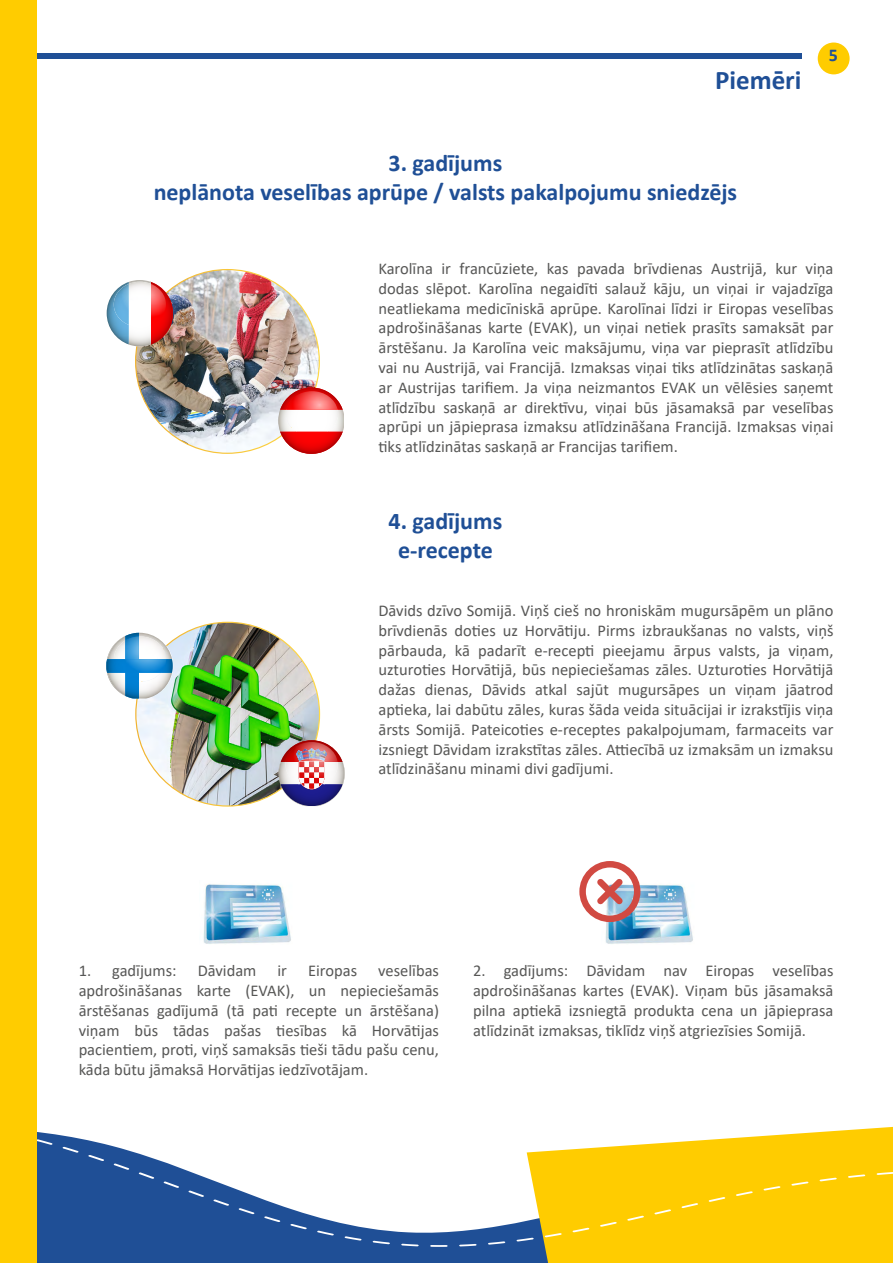
<style>
.page{position:relative;width:893px;height:1263px;background:#fff}
.page>*{position:absolute;margin:0;border:0;box-sizing:border-box;transform-origin:0 0}
.Titre{font:700 27px "Calibri";color:#1f4f96}
.sous_titre{font:700 24px "Calibri";color:#1f4f96}
.t1{font:700 18px "Calibri";color:#1f4f96}
.texte{font:16.5px/19.8px "Calibri";color:#575756;text-align:justify}
</style>
<div class="page">
<div style="left:36px;top:1247px;width:491px;height:16px;background:#1f4f96"></div>
<div style="left:527px;top:1247px;width:366px;height:16px;background:#fc0"></div>
<svg style="left:36px;top:1114px;width:857px;height:133px"></svg>
<div style="left:0;top:53px;width:801px;height:5px;background:#1f4f96"></div>
<div style="left:818px;top:43px;width:32px;height:31px;background:#fc0;border-radius:50%"></div>
<div style="left:0;top:0;width:36px;height:1263px;background:#fc0"></div>
<img style="left:136px;top:270px;width:183px;height:183px;border-radius:92px">
<img style="left:136px;top:622px;width:184px;height:184px;border-radius:90px">
<svg style="left:151px;top:344px;width:22px;height:2px"></svg>
<img style="left:151px;top:282px;width:22px;height:62px">
<img style="left:129px;top:280px;width:22px;height:66px">
<img style="left:107px;top:282px;width:22px;height:62px">
<img style="left:151px;top:284px;width:15px;height:41px">
<img style="left:129px;top:282px;width:22px;height:45px">
<img style="left:114px;top:284px;width:15px;height:41px">
<svg style="left:278px;top:387px;width:2px;height:23px"></svg>
<svg style="left:278px;top:432px;width:2px;height:7px"></svg>
<img style="left:278px;top:410px;width:66px;height:22px">
<img style="left:280px;top:387px;width:63px;height:23px">
<img style="left:280px;top:432px;width:63px;height:22px">
<img style="left:286px;top:391px;width:52px;height:41px">
<img style="left:296px;top:432px;width:32px;height:4px">
<svg style="left:106px;top:659px;width:1px;height:14px"></svg>
<svg style="left:172px;top:639px;width:1px;height:59px"></svg>
<img style="left:108px;top:633px;width:64px;height:65px">
<img style="left:125px;top:633px;width:14px;height:65px">
<img style="left:107px;top:659px;width:66px;height:14px">
<img style="left:114px;top:636px;width:52px;height:46px">
<img style="left:125px;top:636px;width:14px;height:46px">
<img style="left:114px;top:659px;width:52px;height:14px">
<img style="left:278px;top:740px;width:67px;height:52px">
<svg style="left:279px;top:740px;width:65px;height:66px"></svg>
<img style="left:304px;top:772px;width:15px;height:11px">
<img style="left:296px;top:748px;width:31px;height:13px">
<img style="left:203px;top:884px;width:88px;height:60px">
<img style="left:605px;top:885px;width:88px;height:59px">
<svg style="left:579px;top:861px;width:61px;height:61px"></svg>
<p class="Titre" style="left:715px;top:61px;width:88px">Piemēri</p>
<p class="sous_titre" style="left:389px;top:146px;width:115px">3. gadījums</p>
<p class="sous_titre" style="left:154px;top:175px;width:585px">neplānota veselības aprūpe / valsts pakalpojumu sniedzējs</p>
<p class="t1" style="left:829px;top:43px;width:11px">5</p>
<p class="texte" style="left:378px;top:258px;width:456px">Karolīna ir francūziete, kas pavada brīvdienas Austrijā, kur viņa dodas slēpot. Karolīna negaidīti salauž kāju, un viņai ir vajadzīga neatliekama medicīniskā aprūpe. Karolīnai līdzi ir Eiropas veselības apdrošināšanas karte (EVAK), un viņai netiek prasīts samaksāt par ārstēšanu. Ja Karolīna veic maksājumu, viņa var pieprasīt atlīdzību vai nu Austrijā, vai Francijā. Izmaksas viņai tiks atlīdzinātas saskaņā ar Austrijas tarifiem. Ja viņa neizmantos EVAK un vēlēsies saņemt atlīdzību saskaņā ar direktīvu, viņai būs jāsamaksā par veselības aprūpi un jāpieprasa izmaksu atlīdzināšana Francijā. Izmaksas viņai tiks atlīdzinātas saskaņā ar Francijas tarifiem.</p>
<p class="sous_titre" style="left:389px;top:504px;width:115px">4. gadījums</p>
<p class="sous_titre" style="left:398px;top:533px;width:96px">e-recepte</p>
<p class="texte" style="left:378px;top:600px;width:456px">Dāvids dzīvo Somijā. Viņš cieš no hroniskām mugursāpēm un plāno brīvdienās doties uz Horvātiju. Pirms izbraukšanas no valsts, viņš pārbauda, kā padarīt e-recepti pieejamu ārpus valsts, ja viņam, uzturoties Horvātijā, būs nepieciešamas zāles. Uzturoties Horvātijā dažas dienas, Dāvids atkal sajūt mugursāpes un viņam jāatrod aptieka, lai dabūtu zāles, kuras šāda veida situācijai ir izrakstījis viņa ārsts Somijā. Pateicoties e-receptes pakalpojumam, farmaceits var izsniegt Dāvidam izrakstītas zāles. Attiecībā uz izmaksām un izmaksu atlīdzināšanu minami divi gadījumi.</p>
<p class="texte" style="left:79px;top:960px;width:362px;text-indent:299px">veselības apdrošināšanas karte (EVAK), un nepieciešamās ārstēšanas gadījumā (tā pati recepte un ārstēšana) viņam būs tādas pašas tiesības kā Horvātijas pacientiem, proti, viņš samaksās tieši tādu pašu cenu, kāda būtu jāmaksā Horvātijas iedzīvotājam.</p>
<p class="texte" style="left:473px;top:960px;width:362px">2. gadījums: Dāvidam nav Eiropas veselības apdrošināšanas kartes (EVAK). Viņam būs jāsamaksā pilna aptiekā izsniegtā produkta cena un jāpieprasa atlīdzināt izmaksas, tiklīdz viņš atgriezīsies Somijā.</p>
<p class="texte" style="left:79px;top:960px;width:100px">1. gadījums:</p>
<p class="texte" style="left:198px;top:960px;width:60px">Dāvidam</p>
<p class="texte" style="left:278px;top:960px;width:11px">ir</p>
<p class="texte" style="left:308px;top:960px;width:51px">Eiropas</p>
</div>
